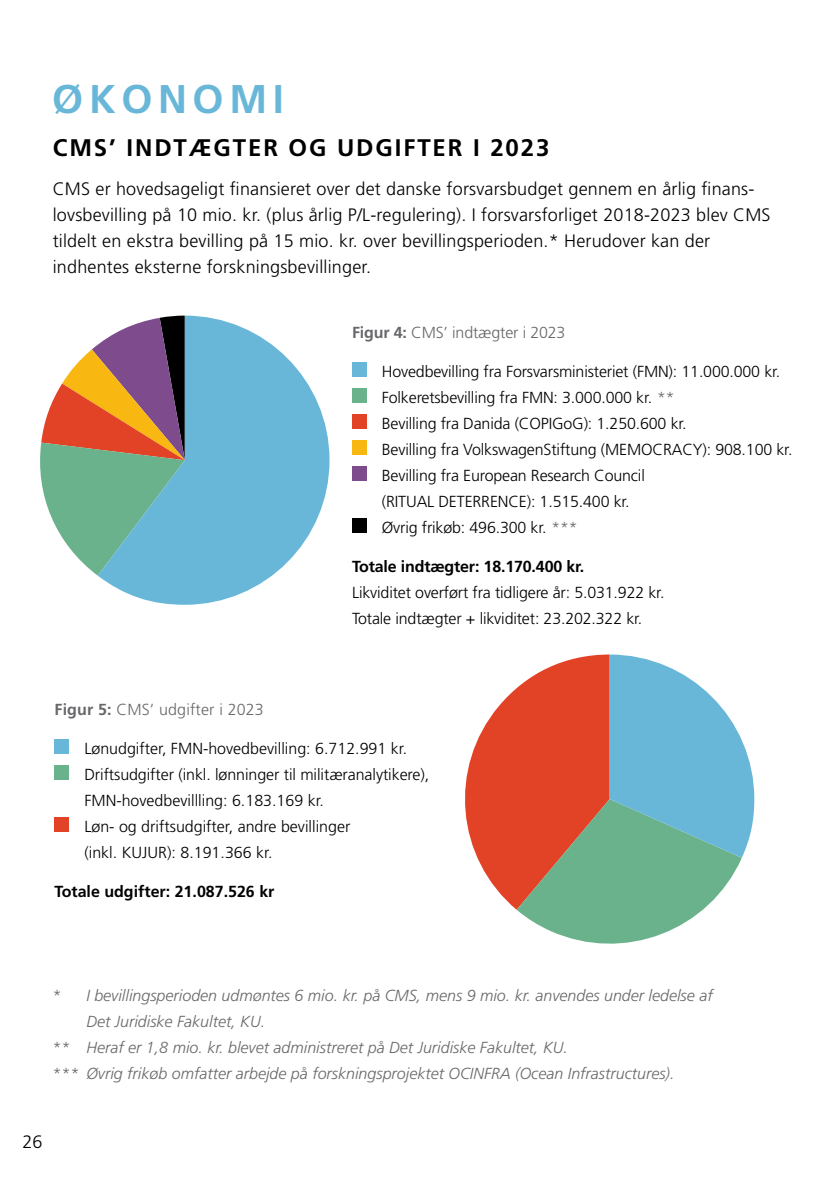
<style>
.page{position:relative;width:840px;height:1191px;background:#fff}
.page>*{position:absolute;margin:0;border:0;box-sizing:border-box;transform-origin:0 0}
.t1{font:700 40px "Frutiger";letter-spacing:.14em;color:#69b7d8}
.t2{font:700 24px "Frutiger";letter-spacing:.08em;color:#000}
.t3{font:300 18px/26px "Frutiger";letter-spacing:.01em;color:#000}
.t4{font:300 16px/26px "Frutiger";letter-spacing:-.01em;color:#000}
.t5{font:italic 300 16px "Frutiger";color:#68676b}
.t6{font:700 16px "Frutiger";letter-spacing:-.005em;color:#000}
.t7{font:300 16px "Frutiger";letter-spacing:-.01em;color:#68676b}
.t8{font:300 16px "Frutiger";letter-spacing:.01em;color:#68676b}
.s1{font-weight:700}
.s2{font-style:italic;color:#68676b}
</style>
<div class="page">
<svg style="left:40px;top:344px;width:58px;height:231px"></svg>
<svg style="left:98px;top:316px;width:231px;height:289px;fill:#69b7d8"></svg>
<svg style="left:465px;top:689px;width:51px;height:220px;fill:#e24225"></svg>
<svg style="left:516px;top:654px;width:237px;height:289px"></svg>
<div style="left:352px;top:362px;width:14px;height:15px;background:#69b7d8"></div>
<div style="left:352px;top:388px;width:14px;height:15px;background:#6ab28b"></div>
<div style="left:352px;top:414px;width:14px;height:15px;background:#e24225"></div>
<div style="left:352px;top:440px;width:14px;height:15px;background:#f9b811"></div>
<div style="left:352px;top:466px;width:14px;height:15px;background:#7e4c8c"></div>
<div style="left:352px;top:518px;width:14px;height:15px;background:#000"></div>
<div style="left:54px;top:739px;width:15px;height:15px;background:#69b7d8"></div>
<div style="left:54px;top:765px;width:15px;height:15px;background:#6ab28b"></div>
<div style="left:54px;top:817px;width:15px;height:15px;background:#e24225"></div>
<h1 class="t1" style="left:52px;top:76px;width:233px">Økonomi</h1>
<h2 class="t2" style="left:53px;top:134px;width:89px">CMS’ IND</h2>
<h2 class="t2" style="left:173px;top:134px;width:180px">tægter og UDGIFTER</h2>
<h2 class="t2" style="left:473px;top:134px;width:78px">i 2023</h2>
<p class="t3" style="left:53px;top:176px;width:719px">CMS er hovedsageligt finansieret over det danske forsvarsbudget gennem en årlig finans&shy;lovsbevilling på 10 mio. kr. (plus årlig P/L-regulering). I forsvarsforliget 2018-2023 blev CMS tildelt en ekstra bevilling på 15 mio. kr. over bevillingsperioden.* Herudover kan der indhentes eksterne forskningsbevillinger.</p>
<p class="t7" style="left:352px;top:323px;width:215px"><span class="s1">Figur 4:</span> CMS’ indtægter i 2023</p>
<p class="t4" style="left:381px;top:358px;width:412px">Hovedbevilling fra Forsvarsministeriet (FMN): 11.000.000 kr.<br>Folkeretsbevilling fra FMN: 3.000.000 kr. <span class="s2">**<br></span>Bevilling fra Danida (COPIGoG): 1.250.600 kr.<br>Bevilling fra VolkswagenStiftung (MEMOCRACY): 908.100 kr.<br>Bevilling fra European Research Council<br>(RITUAL DETERRENCE): 1.515.400 kr.<br>Øvrig frikøb: 496.300 kr. <span class="s2">***</span></p>
<p class="t6" style="left:352px;top:557px;width:233px">Totale indtægter: 18.170.400 kr.</p>
<p class="t4" style="left:352px;top:579px;width:314px">Likviditet overført fra tidligere år: 5.031.922 kr.<br>Totale indtægter + likviditet: 23.202.322 kr.</p>
<p class="t8" style="left:54px;top:700px;width:210px"><span class="s1">Figur 5:</span> CMS’ udgifter i 2023</p>
<p class="t4" style="left:84px;top:735px;width:346px">Lønudgifter, FMN-hovedbevilling: 6.712.991 kr.<br>Driftsudgifter (inkl. lønninger til militæranalytikere), FMN-hovedbevillling: 6.183.169 kr.<br>Løn- og driftsudgifter, andre bevillinger<br>(inkl. KUJUR): 8.191.366 kr.</p>
<p class="t6" style="left:54px;top:882px;width:221px">Totale udgifter: 21.087.526 kr</p>
<p class="t5" style="left:52px;top:986px;width:661px">* I bevillingsperioden udmøntes 6 mio. kr. på CMS, mens 9 mio. kr. anvendes under ledelse af</p>
<p class="t5" style="left:86px;top:1012px;width:180px">Det Juridiske Fakultet, KU.</p>
<p class="t5" style="left:52px;top:1038px;width:517px">** Heraf er 1,8 mio. kr. blevet administreret på Det Juridiske Fakultet, KU.</p>
<p class="t5" style="left:52px;top:1064px;width:623px">*** Øvrig frikøb omfatter arbejde på forskningsprojektet OCINFRA (Ocean Infrastructures).</p>
<p class="t3" style="left:22px;top:1129px;width:22px">26</p>
</div>
